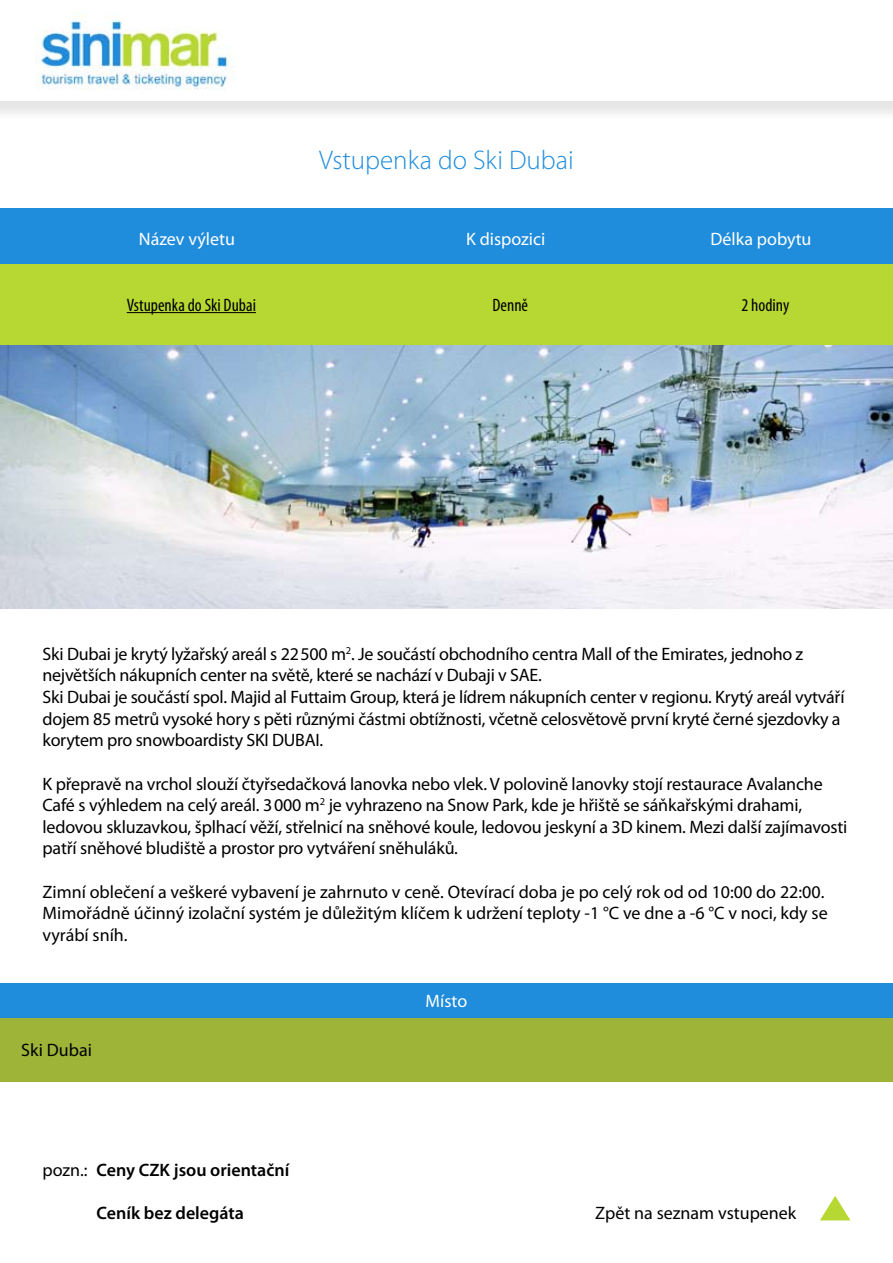
<style>
.page{position:relative;width:893px;height:1263px;background:#fff}
.page>*{position:absolute;margin:0;border:0;box-sizing:border-box;transform-origin:0 0}
.t1{font:300 27px "Myriad Pro";color:#1f8cdc}
.t2{font:18px/21.6px "Myriad Pro";letter-spacing:-.01em;color:#000}
.t3{font:600 18px "Myriad Pro";color:#000}
.t4{font:18px "Myriad Pro";color:#fff}
.t5{font:condensed 18px "Myriad Pro";color:#000}
.s1{font-weight:400}
</style>
<div class="page">
<svg style="left:820px;top:1196px;width:30px;height:24px"></svg>
<img style="left:0;top:344px;width:893px;height:264px">
<div style="left:0;top:264px;width:893px;height:80px;background:#b7d732"></div>
<div style="left:0;top:208px;width:893px;height:56px;background:#1f8cdc"></div>
<div style="left:0;top:0;width:893px;height:128px;background:#000;opacity:.1"></div>
<div style="left:0;top:0;width:893px;height:101px;background:#fff"></div>
<img style="left:35px;top:15px;width:199px;height:74px">
<hr style="left:127px;top:312px;width:129px;height:1px;background:#000">
<div style="left:0;top:983px;width:893px;height:34px;background:#1f8cdc"></div>
<div style="left:0;top:1017px;width:893px;height:64px;background:#9db439"></div>
<h1 class="t1" style="left:319px;top:144px;width:256px">Vstupenka do Ski Dubai</h1>
<p class="t4" style="left:139px;top:228px;width:98px">Název výletu</p>
<p class="t4" style="left:466px;top:228px;width:81px">K dispozici</p>
<p class="t4" style="left:710px;top:228px;width:103px">Délka pobytu</p>
<p class="t5" style="left:127px;top:294px;width:131px">Vstupenka do Ski Dubai</p>
<p class="t5" style="left:492px;top:294px;width:37px">Denně</p>
<p class="t5" style="left:741px;top:294px;width:49px">2 hodiny</p>
<p class="t2" style="left:43px;top:643px;width:803px">Ski Dubai je krytý lyžařský areál s 22500 m<sup>2</sup>. Je součástí obchodního centra Mall of the Emirates, jednoho z největších nákupních center na světě, které se nachází v Dubaji v SAE.<br>Ski Dubai je součástí spol. Majid al Futtaim Group, která je lídrem nákupních center v regionu. Krytý areál vytváří dojem 85 metrů vysoké hory s pěti různými částmi obtížnosti, včetně celosvětově první kryté černé sjezdovky a korytem pro snowboardisty SKI DUBAI.</p>
<p class="t2" style="left:43px;top:772px;width:806px">K přepravě na vrchol slouží čtyřsedačková lanovka nebo vlek. V polovině lanovky stojí restaurace Avalanche Café s výhledem na celý areál. 3000 m<sup>2</sup> je vyhrazeno na Snow Park, kde je hřiště se sáňkařskými drahami, ledovou skluzavkou, šplhací věží, střelnicí na sněhové koule, ledovou jeskyní a 3D kinem. Mezi další zajímavosti patří sněhové bludiště a prostor pro vytváření sněhuláků.</p>
<p class="t2" style="left:43px;top:880px;width:787px">Zimní oblečení a veškeré vybavení je zahrnuto v ceně. Otevírací doba je po celý rok od od 10:00 do 22:00.<br>Mimořádně účinný izolační systém je důležitým klíčem k udržení teploty -1 °C ve dne a -6 °C v noci, kdy se vyrábí sníh.</p>
<p class="t2" style="left:21px;top:1039px;width:72px">Ski Dubai</p>
<p class="t3" style="left:43px;top:1158px;width:248px"><span class="s1">pozn.:</span> Ceny CZK jsou orientační</p>
<p class="t3" style="left:97px;top:1201px;width:149px">Ceník bez delegáta</p>
<p class="t4" style="left:426px;top:990px;width:43px">Místo</p>
<p class="t2" style="left:595px;top:1201px;width:203px">Zpět na seznam vstupenek</p>
</div>
